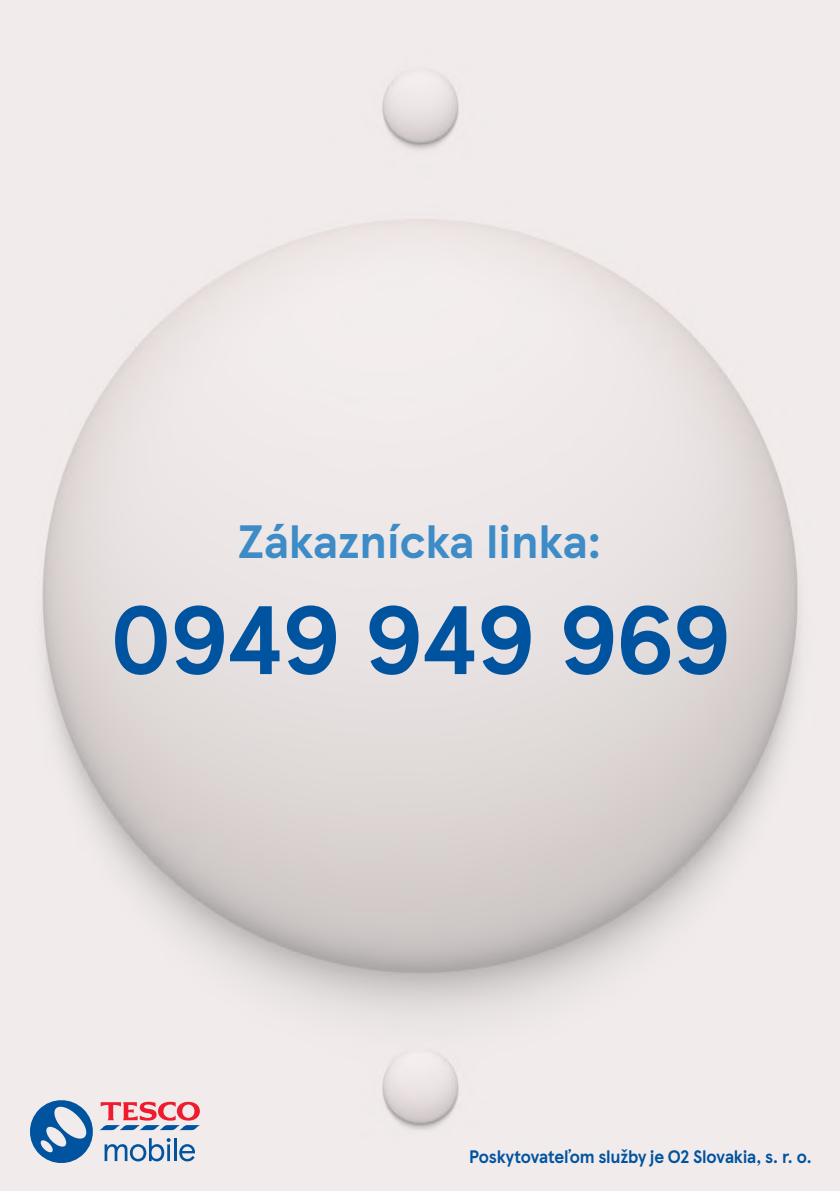
<style>
.page{position:relative;width:840px;height:1191px;background:#fff}
.page>*{position:absolute;margin:0;border:0;box-sizing:border-box;transform-origin:0 0}
.t1{font:700 96.8px "TESCO Modern";letter-spacing:-.02em;color:#00539f}
.t2{font:700 46.4px "TESCO Modern";letter-spacing:-.01em;color:#3d8cc7}
.t3{font:700 18px "TESCO Modern";letter-spacing:-.015em;color:#00539f;scale:.94 1}
</style>
<div class="page">
<svg style="left:27px;top:1097px;width:173px;height:69px;background:#b0b3c9"></svg>
<h2 class="t2" style="left:238px;top:506px;width:365px">Zákaznícka linka:</h2>
<h1 class="t1" style="left:110px;top:566px;width:621px">0949 949 969</h1>
<p class="t3" style="left:469px;top:1142px;width:366px">Poskytovateľom služby je O2 Slovakia, s. r. o.</p>
</div>
